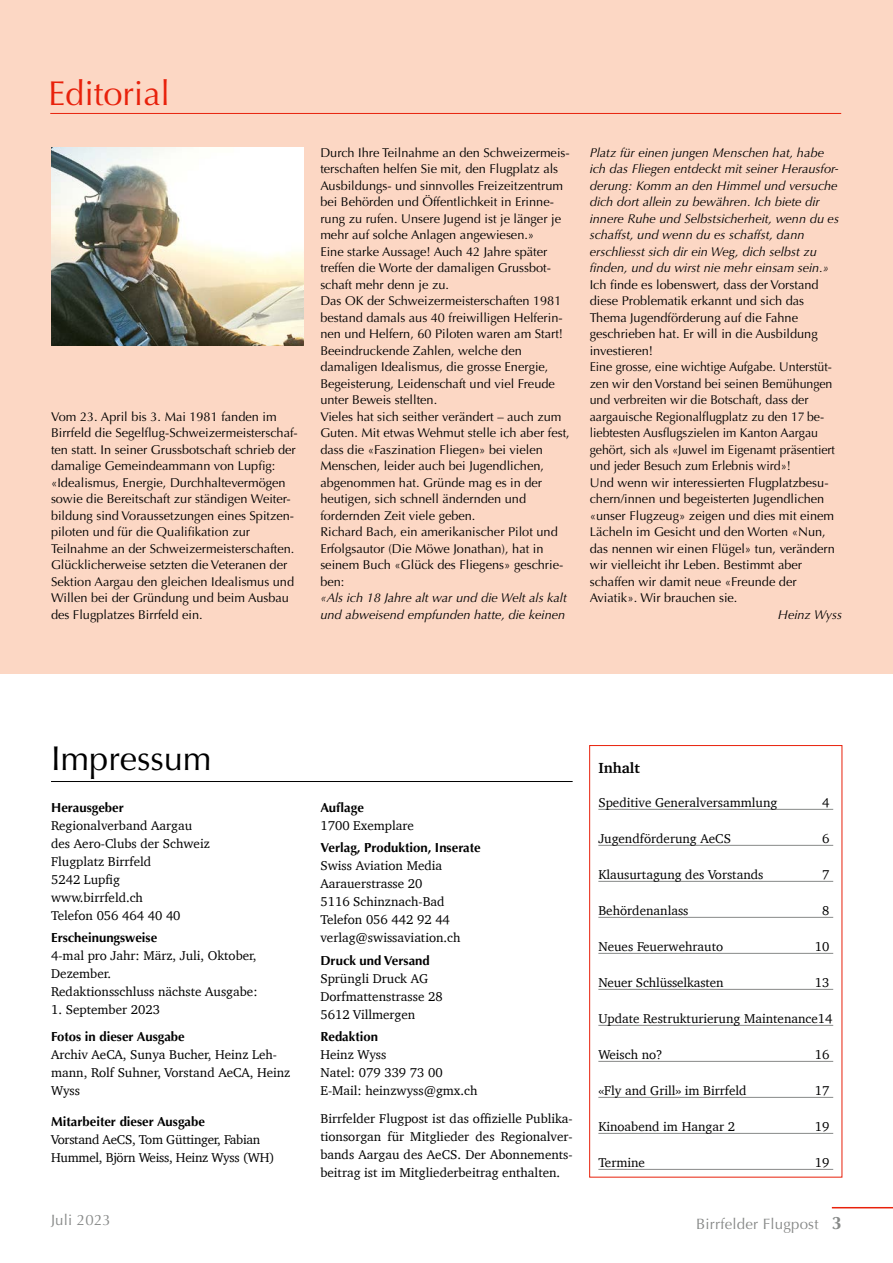
<style>
.page{position:relative;width:893px;height:1263px;background:#fff}
.page>*{position:absolute;margin:0;border:0;box-sizing:border-box;transform-origin:0 0}
.t1{font:34.5px "Optima";color:#000}
.t2{font:34.5px "Optima";color:#e8210b}
.t3{font:15px "Optima";letter-spacing:.015em;color:#878988}
.t4{font:700 15px "Charter";color:#000}
.t5{font:13.2px/18px "Charter";color:#000}
.t6{font:700 13.2px "Optima";color:#000}
.t7{font:13.2px/18px "Charter";letter-spacing:-.02em;color:#000}
.t8{font:12.75px/16.5px "Optima";color:#000}
.t9{font:italic 12.75px/16.5px "Optima";color:#000}
.s1{font-weight:700;font-size:18px}
</style>
<div class="page">
<hr style="left:832px;top:1207px;width:61px;height:1px;background:#e8210b">
<div style="left:0;top:0;width:893px;height:673px;background:#fcd7c4"></div>
<img style="left:51px;top:148px;width:252px;height:197px">
<hr style="left:50px;top:113px;width:791px;height:1px;background:#e8210b">
<hr style="left:598px;top:809px;width:235px;height:1px;background:#878988">
<hr style="left:598px;top:845px;width:235px;height:1px;background:#878988">
<hr style="left:598px;top:881px;width:235px;height:1px;background:#878988">
<hr style="left:598px;top:917px;width:235px;height:1px;background:#878988">
<hr style="left:598px;top:953px;width:235px;height:1px;background:#878988">
<hr style="left:598px;top:989px;width:235px;height:1px;background:#878988">
<hr style="left:598px;top:1025px;width:235px;height:1px;background:#878988">
<hr style="left:598px;top:1061px;width:235px;height:1px;background:#878988">
<hr style="left:598px;top:1097px;width:235px;height:1px;background:#878988">
<hr style="left:598px;top:1133px;width:235px;height:1px;background:#878988">
<hr style="left:598px;top:1169px;width:235px;height:1px;background:#878988">
<div style="left:589px;top:745px;width:253px;height:432px;border:1px solid #e8210b"></div>
<hr style="left:51px;top:781px;width:522px;height:1px;background:#000">
<h1 class="t2" style="left:48px;top:73px;width:124px">Editorial</h1>
<p class="t8" style="left:51px;top:408px;width:248px">Vom 23. April bis 3. Mai 1981 fanden im Birrfeld die Segelflug-Schweizermeisterschaf&shy;ten statt. In seiner Grussbotschaft schrieb der damalige Gemeindeammann von Lupfig: «Idealismus, Energie, Durchhaltevermögen sowie die Bereitschaft zur ständigen Weiter&shy;bildung sind Voraussetzungen eines Spitzen&shy;piloten und für die Qualifikation zur Teilnahme an der Schweizermeisterschaften.<br>Glücklicherweise setzten die Veteranen der Sektion Aargau den gleichen Idealismus und Willen bei der Gründung und beim Ausbau des Flugplatzes Birrfeld ein.</p>
<p class="t8" style="left:320px;top:144px;width:251px">Durch Ihre Teilnahme an den Schweizermeis&shy;terschaften helfen Sie mit, den Flugplatz als Ausbildungs- und sinnvolles Freizeitzentrum bei Behörden und Öffentlichkeit in Erinne&shy;rung zu rufen. Unsere Jugend ist je länger je mehr auf solche Anlagen angewiesen.»<br>Eine starke Aussage! Auch 42 Jahre später treffen die Worte der damaligen Grussbot&shy;schaft mehr denn je zu.<br>Das OK der Schweizermeisterschaften 1981 bestand damals aus 40 freiwilligen Helferin&shy;nen und Helfern, 60 Piloten waren am Start!<br>Beeindruckende Zahlen, welche den damaligen Idealismus, die grosse Energie, Begeisterung, Leidenschaft und viel Freude unter Beweis stellten.<br>Vieles hat sich seither verändert – auch zum Guten. Mit etwas Wehmut stelle ich aber fest, dass die «Faszination Fliegen» bei vielen Menschen, leider auch bei Jugendlichen, abgenommen hat. Gründe mag es in der heutigen, sich schnell ändernden und fordernden Zeit viele geben.<br>Richard Bach, ein amerikanischer Pilot und Erfolgsautor (Die Möwe Jonathan), hat in seinem Buch «Glück des Fliegens» geschrie&shy;ben:</p>
<p class="t9" style="left:320px;top:589px;width:248px">«Als ich 18 Jahre alt war und die Welt als kalt und abweisend empfunden hatte, die keinen</p>
<p class="t9" style="left:590px;top:144px;width:251px">Platz für einen jungen Menschen hat, habe ich das Fliegen entdeckt mit seiner Herausfor&shy;derung: Komm an den Himmel und versuche dich dort allein zu bewähren. Ich biete dir innere Ruhe und Selbstsicherheit, wenn du es schaffst, und wenn du es schaffst, dann erschliesst sich dir ein Weg, dich selbst zu finden, und du wirst nie mehr einsam sein.»</p>
<p class="t8" style="left:590px;top:276px;width:247px">Ich finde es lobenswert, dass der Vorstand diese Problematik erkannt und sich das Thema Jugendförderung auf die Fahne geschrieben hat. Er will in die Ausbildung investieren!<br>Eine grosse, eine wichtige Aufgabe. Unterstüt&shy;zen wir den Vorstand bei seinen Bemühungen und verbreiten wir die Botschaft, dass der aargauische Regionalflugplatz zu den 17 be&shy;liebtesten Ausflugszielen im Kanton Aargau gehört, sich als «Juwel im Eigenamt präsentiert und jeder Besuch zum Erlebnis wird»!<br>Und wenn wir interessierten Flugplatzbesu&shy;chern/innen und begeisterten Jugendlichen «unser Flugzeug» zeigen und dies mit einem Lächeln im Gesicht und den Worten «Nun, das nennen wir einen Flügel» tun, verändern wir vielleicht ihr Leben. Bestimmt aber schaffen wir damit neue «Freunde der Aviatik». Wir brauchen sie.</p>
<p class="t9" style="left:778px;top:606px;width:66px">Heinz Wyss</p>
<h1 class="t1" style="left:51px;top:738px;width:162px">Impressum</h1>
<p class="t6" style="left:51px;top:800px;width:74px">Herausgeber</p>
<p class="t5" style="left:51px;top:816px;width:160px">Regionalverband Aargau des Aero-Clubs der Schweiz<br>Flugplatz Birrfeld<br>5242 Lupfig www.birrfeld.ch<br>Telefon 056 464 40 40</p>
<p class="t6" style="left:51px;top:930px;width:108px">Erscheinungsweise</p>
<p class="t5" style="left:51px;top:947px;width:208px">4-mal pro Jahr: März, Juli, Oktober,<br>Dezember.<br>Redaktionsschluss nächste Ausgabe:</p>
<p class="t5" style="left:51px;top:1001px;width:110px">1. September 2023</p>
<p class="t6" style="left:51px;top:1029px;width:135px">Fotos in dieser Ausgabe</p>
<p class="t5" style="left:51px;top:1045px;width:241px">Archiv AeCA, Sunya Bucher, Heinz Leh&shy;mann, Rolf Suhner, Vorstand AeCA, Heinz<br>Wyss</p>
<p class="t6" style="left:51px;top:1113px;width:155px">Mitarbeiter dieser Ausgabe</p>
<p class="t7" style="left:51px;top:1130px;width:225px">Vorstand AeCS, Tom Güttinger, Fabian<br>Hummel, Björn Weiss, Heinz Wyss (WH)</p>
<p class="t6" style="left:320px;top:800px;width:45px">Auflage</p>
<p class="t5" style="left:320px;top:816px;width:95px">1700 Exemplare</p>
<p class="t6" style="left:320px;top:840px;width:162px">Verlag, Produktion, Inserate</p>
<p class="t5" style="left:320px;top:857px;width:142px">Swiss Aviation Media<br>Aarauerstrasse 20<br>5116 Schinznach-Bad<br>Telefon 056 442 92 44 verlag@swissaviation.ch</p>
<p class="t6" style="left:320px;top:952px;width:111px">Druck und Versand</p>
<p class="t5" style="left:320px;top:969px;width:124px">Sprüngli Druck AG<br>Dorfmattenstrasse 28<br>5612 Villmergen</p>
<p class="t6" style="left:320px;top:1029px;width:59px">Redaktion</p>
<p class="t5" style="left:320px;top:1045px;width:159px">Heinz Wyss<br>Natel: 079 339 73 00<br>E-Mail: heinzwyss@gmx.ch</p>
<p class="t5" style="left:320px;top:1109px;width:254px;text-align:justify">Birrfelder Flugpost ist das offizielle Publika&shy;tionsorgan für Mitglieder des Regionalver&shy;bands Aargau des AeCS. Der Abonnements&shy;beitrag ist im Mitgliederbeitrag enthalten.</p>
<p class="t4" style="left:598px;top:755px;width:43px">Inhalt</p>
<p class="t5" style="left:598px;top:793px;width:180px">Speditive Generalversammlung</p>
<p class="t5" style="left:822px;top:793px;width:9px">4</p>
<p class="t5" style="left:598px;top:829px;width:134px">Jugendförderung AeCS</p>
<p class="t5" style="left:822px;top:829px;width:9px">6</p>
<p class="t5" style="left:598px;top:865px;width:167px">Klausurtagung des Vorstands</p>
<p class="t5" style="left:822px;top:865px;width:9px">7</p>
<p class="t5" style="left:598px;top:901px;width:92px">Behördenanlass</p>
<p class="t5" style="left:822px;top:901px;width:9px">8</p>
<p class="t5" style="left:598px;top:937px;width:126px">Neues Feuerwehrauto</p>
<p class="t5" style="left:815px;top:937px;width:16px">10</p>
<p class="t5" style="left:598px;top:973px;width:127px">Neuer Schlüsselkasten</p>
<p class="t5" style="left:815px;top:973px;width:16px">13</p>
<p class="t5" style="left:598px;top:1009px;width:236px">Update Restrukturierung Maintenance14</p>
<p class="t5" style="left:598px;top:1045px;width:66px">Weisch no?</p>
<p class="t5" style="left:815px;top:1045px;width:16px">16</p>
<p class="t5" style="left:598px;top:1081px;width:150px">«Fly and Grill» im Birrfeld</p>
<p class="t5" style="left:815px;top:1081px;width:16px">17</p>
<p class="t5" style="left:598px;top:1117px;width:138px">Kinoabend im Hangar 2</p>
<p class="t5" style="left:815px;top:1117px;width:16px">19</p>
<p class="t5" style="left:598px;top:1153px;width:48px">Termine</p>
<p class="t5" style="left:815px;top:1153px;width:16px">19</p>
<p class="t3" style="left:51px;top:1211px;width:61px">Juli 2023</p>
<p class="t3" style="left:696px;top:1215px;width:147px">Birrfelder Flugpost <span class="s1">3</span></p>
</div>
